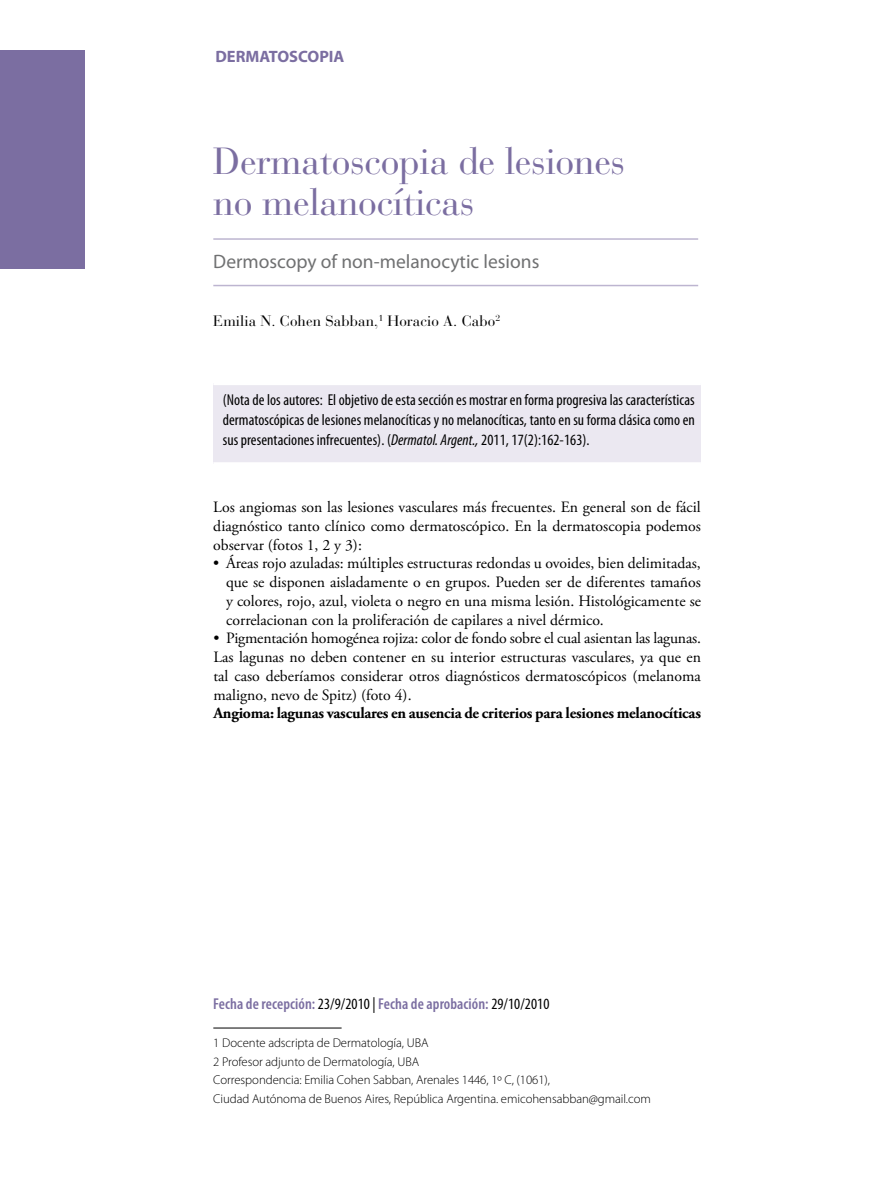
<style>
.page{position:relative;width:893px;height:1191px;background:#fff}
.page>*{position:absolute;margin:0;border:0;box-sizing:border-box;transform-origin:0 0}
.t1{font:37.5px/40.5px "Bauer Bodoni";letter-spacing:-.01em;color:#7b6ea1}
.t2{font:19.5px "Myriad Pro";color:#707172}
.t3{font:700 16.5px "Myriad Pro";color:#7b6ea1}
.t4{font:15.75px/18.8px "Adobe Garamond Pro";color:#000;text-align:justify}
.t5{font:condensed 15.75px/20.2px "Myriad Pro";letter-spacing:.005em;color:#000;text-align:justify}
.t6{font:700 15.75px "Adobe Garamond Pro";letter-spacing:-.015em;color:#000}
.t7{font:600 condensed 15.75px "Myriad Pro";letter-spacing:.005em;color:#7b6ea1}
.t8{font:15px "Bauer Bodoni";letter-spacing:.005em;color:#000}
.t9{font:300 12.75px/18.8px "Myriad Pro";letter-spacing:-.005em;color:#000}
.s1{font-style:italic}
.s2{font-weight:400;color:#000}
</style>
<div class="page">
<div style="left:0;top:50px;width:85px;height:219px;background:#7b6ea1"></div>
<hr style="left:213px;top:238px;width:485px;height:2px;background:#bdb5d0">
<hr style="left:213px;top:285px;width:485px;height:1px;background:#bdb5d0">
<hr style="left:213px;top:1027px;width:129px;height:1px;background:#000">
<div style="left:213px;top:383px;width:488px;height:81px;background:#ebe8f1"></div>
<hr style="left:213px;top:382px;width:488px;height:3px;background:#fff">
<hr style="left:213px;top:462px;width:488px;height:3px;background:#fff">
<p class="t3" style="left:215px;top:46px;width:131px">DERMATOSCOPIA</p>
<h1 class="t1" style="left:213px;top:141px;width:413px">Dermatoscopia de lesiones no melanocíticas</h1>
<p class="t2" style="left:213px;top:250px;width:328px">Dermoscopy of non-melanocytic lesions</p>
<p class="t8" style="left:213px;top:311px;width:288px">Emilia N. Cohen Sabban,<sup>1</sup> Horacio A. Cabo<sup>2</sup></p>
<p class="t5" style="left:223px;top:389px;width:474px">(Nota de los autores: El objetivo de esta sección es mostrar en forma progresiva las características dermatoscópicas de lesiones melanocíticas y no melanocíticas, tanto en su forma clásica como en sus presentaciones infrecuentes). (<span class="s1">Dermatol. Argent.,</span> 2011, 17(2):162-163).</p>
<p class="t4" style="left:213px;top:498px;width:489px">Los angiomas son las lesiones vasculares más frecuentes. En general son de fácil diagnóstico tanto clínico como dermatoscópico. En la dermatoscopia podemos observar (fotos 1, 2 y 3):</p>
<p class="t4" style="left:226px;top:554px;width:476px;text-indent:-13px">• Áreas rojo azuladas: múltiples estructuras redondas u ovoides, bien delimitadas, que se disponen aisladamente o en grupos. Pueden ser de diferentes tamaños y colores, rojo, azul, violeta o negro en una misma lesión. Histológicamente se correlacionan con la proliferación de capilares a nivel dérmico.</p>
<p class="t4" style="left:213px;top:629px;width:489px">• Pigmentación homogénea rojiza: color de fondo sobre el cual asientan las lagunas.<br>Las lagunas no deben contener en su interior estructuras vasculares, ya que en tal caso deberíamos considerar otros diagnósticos dermatoscópicos (melanoma maligno, nevo de Spitz) (foto 4).</p>
<p class="t6" style="left:213px;top:704px;width:489px">Angioma: lagunas vasculares en ausencia de criterios para lesiones melanocíticas</p>
<p class="t7" style="left:213px;top:994px;width:338px">Fecha de recepción: <span class="s2">23/9/2010 |</span> Fecha de aprobación: <span class="s2">29/10/2010</span></p>
<p class="t9" style="left:213px;top:1033px;width:439px">1 Docente adscripta de Dermatología, UBA<br>2 Profesor adjunto de Dermatología, UBA<br>Correspondencia: Emilia Cohen Sabban, Arenales 1446, 1º C, (1061),<br>Ciudad Autónoma de Buenos Aires, República Argentina. emicohensabban@gmail.com</p>
</div>
